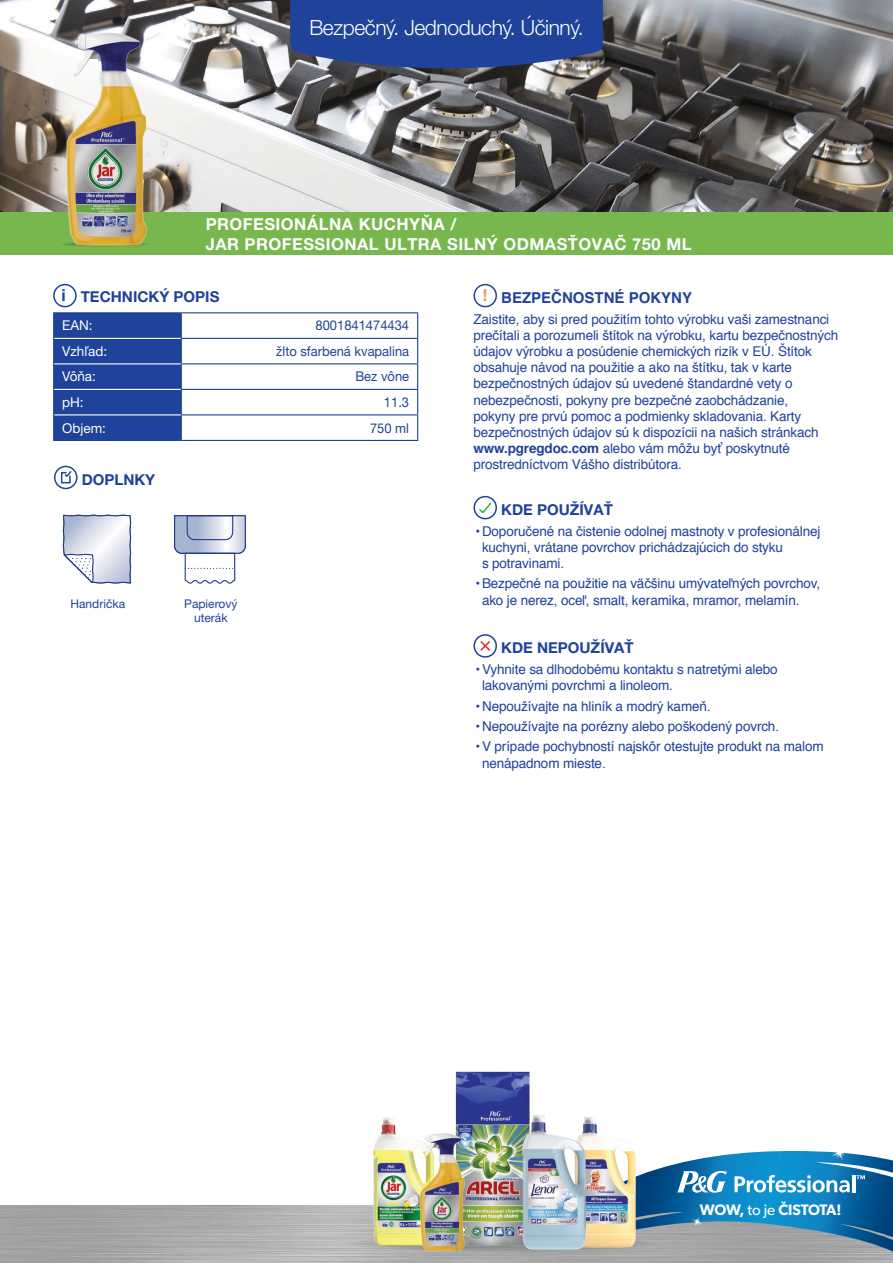
<style>
.page{position:relative;width:893px;height:1263px;background:#fff}
.page>*{position:absolute;margin:0;border:0;box-sizing:border-box;transform-origin:0 0}
.t1{font:300 21px "Helvetica Neue LT Pro";letter-spacing:-.02em;color:#fff}
.t2{font:700 16.5px/19.8px "Helvetica Neue LT Pro";letter-spacing:.03em;color:#fff}
.t3{font:600 15.15px "Gibson";letter-spacing:-.02em;color:#fff}
.t4{font:700 15px "Helvetica Neue LT Pro";color:#1f429b}
.t5{font:700 15px "Helvetica";color:#1f429b}
.t6{font:13.5px/16.2px "Helvetica";letter-spacing:-.01em;color:#1f429b}
.t7{font:13.5px "Helvetica Neue LT Pro";color:#1f429b;scale:.96 1}
.t8{font:13.5px "Helvetica Neue LT Pro";color:#fff}
.t9{font:12px/14.4px "Helvetica Neue LT Pro";color:#1f429b;text-align:center}
.s1{font-size:16.5px}
.s2{font-family:"Helvetica Neue LT Pro";font-size:16.5px;color:#e69d49}
.s3{font-weight:700}
.s4{font-weight:400}
</style>
<div class="page">
<img style="left:0;top:0;width:893px;height:213px">
<div style="left:0;top:213px;width:893px;height:42px;background:#78b74e"></div>
<svg style="left:62px;top:514px;width:70px;height:70px"></svg>
<svg style="left:174px;top:515px;width:72px;height:69px"></svg>
<svg style="left:289px;top:0;width:314px;height:69px;background:#274797"></svg>
<svg style="left:621px;top:1151px;width:272px;height:100px;background:#498db5"></svg>
<svg style="left:340px;top:1236px;width:319px;height:15px"></svg>
<img style="left:455px;top:1071px;width:75px;height:179px">
<img style="left:367px;top:1118px;width:48px;height:130px">
<img style="left:589px;top:1117px;width:50px;height:133px">
<img style="left:519px;top:1112px;width:70px;height:141px">
<img style="left:415px;top:1131px;width:53px;height:122px">
<img style="left:47px;top:28px;width:116px;height:219px">
<div style="left:473px;top:284px;width:24px;height:23px;border:2px solid #1f429b;border-radius:50%"></div>
<svg style="left:474px;top:497px;width:22px;height:22px"></svg>
<svg style="left:478px;top:501px;width:15px;height:14px"></svg>
<div style="left:473px;top:496px;width:24px;height:23px;border:2px solid #1f429b;border-radius:50%"></div>
<svg style="left:474px;top:635px;width:22px;height:22px"></svg>
<svg style="left:479px;top:640px;width:12px;height:12px"></svg>
<div style="left:473px;top:634px;width:24px;height:24px;border:2px solid #1f429b;border-radius:50%"></div>
<svg style="left:55px;top:466px;width:22px;height:22px"></svg>
<svg style="left:60px;top:470px;width:13px;height:14px"></svg>
<div style="left:54px;top:466px;width:24px;height:23px;border:2px solid #1f429b;border-radius:50%"></div>
<div style="left:53px;top:284px;width:24px;height:23px;border:2px solid #1f429b;border-radius:50%"></div>
<hr style="left:53px;top:312px;width:128px;height:1px;background:#1f429b">
<hr style="left:181px;top:312px;width:237px;height:1px;background:#1f429b">
<hr style="left:181px;top:338px;width:237px;height:1px;background:#1f429b">
<hr style="left:181px;top:363px;width:237px;height:1px;background:#1f429b">
<hr style="left:181px;top:389px;width:237px;height:1px;background:#1f429b">
<hr style="left:181px;top:414px;width:237px;height:1px;background:#1f429b">
<div style="left:53px;top:313px;width:129px;height:127px;background:#1f429b"></div>
<svg style="left:417px;top:313px;width:1px;height:127px"></svg>
<hr style="left:53px;top:440px;width:128px;height:1px;background:#1f429b">
<hr style="left:181px;top:440px;width:237px;height:1px;background:#1f429b">
<hr style="left:54px;top:338px;width:127px;height:1px;background:#fff">
<hr style="left:54px;top:363px;width:127px;height:1px;background:#fff">
<hr style="left:54px;top:389px;width:127px;height:1px;background:#fff">
<hr style="left:54px;top:414px;width:127px;height:1px;background:#fff">
<h1 class="t1" style="left:309px;top:14px;width:276px">Bezpečný. Jednoduchý. Účinný.</h1>
<p class="t2" style="left:206px;top:214px;width:487px">PROFESIONÁLNA KUCHYŇA /<br>JAR PROFESSIONAL ULTRA SILNÝ ODMASŤOVAČ 750 ML</p>
<p class="t4" style="left:62px;top:287px;width:159px"><span class="s1">i</span> TECHNICKÝ POPIS</p>
<p class="t8" style="left:62px;top:317px;width:32px">EAN:</p>
<p class="t7" style="left:315px;top:317px;width:99px">8001841474434</p>
<p class="t8" style="left:62px;top:343px;width:47px">Vzhľad:</p>
<p class="t7" style="left:276px;top:343px;width:140px">žlto sfarbená kvapalina</p>
<p class="t8" style="left:62px;top:368px;width:35px">Vôňa:</p>
<p class="t7" style="left:355px;top:368px;width:57px">Bez vône</p>
<p class="t8" style="left:62px;top:394px;width:23px">pH:</p>
<p class="t7" style="left:384px;top:394px;width:28px">11.3</p>
<p class="t8" style="left:62px;top:419px;width:45px">Objem:</p>
<p class="t7" style="left:370px;top:419px;width:42px">750 ml</p>
<p class="t4" style="left:82px;top:470px;width:75px">DOPLNKY</p>
<p class="t9" style="left:70px;top:596px;width:56px">Handrička</p>
<p class="t9" style="left:184px;top:596px;width:55px">Papierový uterák</p>
<p class="t5" style="left:483px;top:286px;width:211px"><span class="s2">!</span> BEZPEČNOSTNÉ POKYNY</p>
<p class="t6" style="left:473px;top:311px;width:366px">Zaistite, aby si pred použitím tohto výrobku vaši zamestnanci prečítali a porozumeli štítok na výrobku, kartu bezpečnostných údajov výrobku a posúdenie chemických rizík v EÚ. Štítok obsahuje návod na použitie a ako na štítku, tak v karte bezpečnostných údajov sú uvedené štandardné vety o nebezpečnosti, pokyny pre bezpečné zaobchádzanie,<br>pokyny pre prvú pomoc a podmienky skladovania. Karty bezpečnostných údajov sú k dispozícii na našich stránkach <span class="s3">www.pgregdoc.com</span> alebo vám môžu byť poskytnuté prostredníctvom Vášho distribútora.</p>
<p class="t4" style="left:501px;top:500px;width:113px">KDE POUŽÍVAŤ</p>
<p class="t6" style="left:482px;top:523px;width:340px;text-indent:-6px">•Doporučené na čistenie odolnej mastnoty v profesionálnej kuchyni, vrátane povrchov prichádzajúcich do styku<br>s potravinami.</p>
<p class="t6" style="left:482px;top:576px;width:340px;text-indent:-6px">•Bezpečné na použitie na väčšinu umývateľných povrchov, ako je nerez, oceľ, smalt, keramika, mramor, melamín.</p>
<p class="t4" style="left:501px;top:639px;width:134px">KDE NEPOUŽÍVAŤ</p>
<p class="t6" style="left:482px;top:661px;width:297px;text-indent:-6px">•Vyhnite sa dlhodobému kontaktu s natretými alebo lakovanými povrchmi a linoleom.</p>
<p class="t6" style="left:476px;top:698px;width:236px">•Nepoužívajte na hliník a modrý kameň.</p>
<p class="t6" style="left:476px;top:718px;width:305px">•Nepoužívajte na porézny alebo poškodený povrch.</p>
<p class="t6" style="left:482px;top:739px;width:343px;text-indent:-6px">•V prípade pochybností najskôr otestujte produkt na malom nenápadnom mieste.</p>
<p class="t3" style="left:700px;top:1201px;width:143px">WOW, <span class="s4">to je</span> ČISTOTA!</p>
</div>
